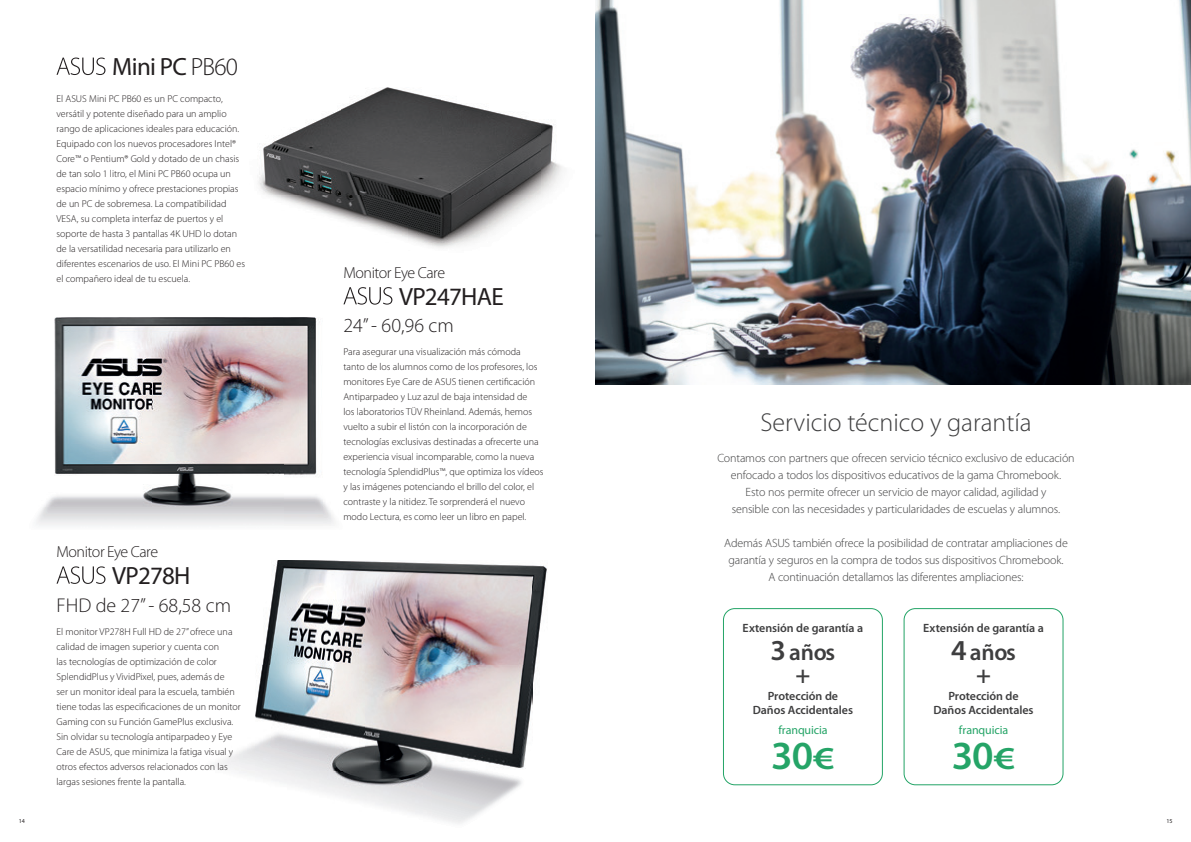
<style>
.page{position:relative;width:1191px;height:842px;background:#fff}
.page>*{position:absolute;margin:0;border:0;box-sizing:border-box;transform-origin:0 0}
.t1{font:600 40px "Myriad Pro";color:#25a467}
.t2{font:300 26px "Myriad Pro";color:#3e3e3f}
.t3{font:25px "Myriad Pro";letter-spacing:-.03em;color:#231f20}
.t4{font:600 25px "Myriad Pro";color:#3e3e3f}
.t5{font:600 23.2px "Myriad Pro";letter-spacing:-.01em;color:#3e3e3f}
.t6{font:300 20px "Myriad Pro";color:#231f20}
.t7{font:300 16px "Myriad Pro";letter-spacing:-.03em;color:#231f20}
.t8{font:300 12px/17px "Myriad Pro";letter-spacing:-.015em;color:#3e3e3f;text-align:center}
.t9{font:600 12px/14px "Myriad Pro";letter-spacing:-.005em;color:#3e3e3f;text-align:center}
.t10{font:12px "Myriad Pro";letter-spacing:-.01em;color:#25a467}
.t11{font:300 10px/15px "Myriad Pro";color:#231f20}
.t12{font:6px "Myriad Pro";color:#231f20}
.s1{font-weight:300}
.s2{font-size:29px}
.s3{font-size:32px}
</style>
<div class="page">
<img style="left:258px;top:88px;width:304px;height:160px">
<img style="left:219px;top:560px;width:328px;height:264px">
<img style="left:595px;top:0;width:596px;height:385px">
<img style="left:36px;top:317px;width:298px;height:209px">
<svg style="left:56px;top:58px;width:49px;height:17px"></svg>
<svg style="left:343px;top:287px;width:49px;height:18px"></svg>
<svg style="left:56px;top:566px;width:49px;height:18px"></svg>
<div style="left:723px;top:608px;width:160px;height:177px;border:1px solid #23a466;border-radius:11px"></div>
<div style="left:903px;top:608px;width:160px;height:177px;border:1px solid #23a466;border-radius:11px"></div>
<h3 class="t3" style="left:112px;top:53px;width:127px">Mini PC <span class="s1">PB60</span></h3>
<p class="t11" style="left:56px;top:91px;width:190px">El ASUS Mini PC PB60 es un PC compacto, versátil y potente diseñado para un amplio rango de aplicaciones ideales para educación.<br>Equipado con los nuevos procesadores Intel® Core™ o Pentium® Gold y dotado de un chasis de tan solo 1 litro, el Mini PC PB60 ocupa un espacio mínimo y ofrece prestaciones propias de un PC de sobremesa. La compatibilidad VESA, su completa interfaz de puertos y el soporte de hasta 3 pantallas 4K UHD lo dotan de la versatilidad necesaria para utilizarlo en diferentes escenarios de uso. El Mini PC PB60 es el compañero ideal de tu escuela.</p>
<h3 class="t7" style="left:57px;top:543px;width:103px">Monitor Eye Care</h3>
<h3 class="t3" style="left:112px;top:562px;width:80px">VP278H</h3>
<h3 class="t6" style="left:56px;top:595px;width:176px">FHD de 27’’ - 68,58 cm</h3>
<p class="t11" style="left:56px;top:625px;width:186px">El monitor VP278H Full HD de 27” ofrece una calidad de imagen superior y cuenta con<br>las tecnologías de optimización de color SplendidPlus y VividPixel, pues, además de<br>ser un monitor ideal para la escuela, también tiene todas las especificaciones de un monitor Gaming con su Función GamePlus exclusiva.<br>Sin olvidar su tecnología antiparpadeo y Eye Care de ASUS, que minimiza la fatiga visual y otros efectos adversos relacionados con las largas sesiones frente la pantalla.</p>
<h3 class="t7" style="left:343px;top:263px;width:103px">Monitor Eye Care</h3>
<h3 class="t3" style="left:399px;top:283px;width:106px">VP247HAE</h3>
<h3 class="t6" style="left:343px;top:315px;width:112px">24” - 60,96 cm</h3>
<p class="t11" style="left:343px;top:345px;width:202px">Para asegurar una visualización más cómoda tanto de los alumnos como de los profesores, los monitores Eye Care de ASUS tienen certificación Antiparpadeo y Luz azul de baja intensidad de<br>los laboratorios TÜV Rheinland. Además, hemos vuelto a subir el listón con la incorporación de tecnologías exclusivas destinadas a ofrecerte una experiencia visual incomparable, como la nueva tecnología SplendidPlus™, que optimiza los vídeos y las imágenes potenciando el brillo del color, el contraste y la nitidez. Te sorprenderá el nuevo modo Lectura, es como leer un libro en papel.</p>
<h2 class="t2" style="left:760px;top:408px;width:273px">Servicio técnico y garantía</h2>
<p class="t8" style="left:717px;top:450px;width:359px">Contamos con partners que ofrecen servicio técnico exclusivo de educación enfocado a todos los dispositivos educativos de la gama Chromebook.<br>Esto nos permite ofrecer un servicio de mayor calidad, agilidad y<br>sensible con las necesidades y particularidades de escuelas y alumnos.</p>
<p class="t8" style="left:724px;top:535px;width:345px">Además ASUS también ofrece la posibilidad de contratar ampliaciones de garantía y seguros en la compra de todos sus dispositivos Chromebook.<br>A continuación detallamos las diferentes ampliaciones:</p>
<p class="t9" style="left:742px;top:621px;width:122px">Extensión de garantía a</p>
<h3 class="t5" style="left:770px;top:639px;width:66px"><span class="s2">3</span> años</h3>
<h3 class="t4" style="left:795px;top:660px;width:16px">+</h3>
<p class="t9" style="left:753px;top:689px;width:102px">Protección de<br>Daños Accidentales</p>
<p class="t10" style="left:778px;top:723px;width:51px">franquicia</p>
<h1 class="t1" style="left:771px;top:733px;width:65px">30<span class="s3">€</span></h1>
<p class="t9" style="left:923px;top:621px;width:122px">Extensión de garantía a</p>
<h3 class="t5" style="left:951px;top:639px;width:66px"><span class="s2">4</span> años</h3>
<h3 class="t4" style="left:976px;top:660px;width:16px">+</h3>
<p class="t9" style="left:933px;top:689px;width:102px">Protección de<br>Daños Accidentales</p>
<p class="t10" style="left:959px;top:723px;width:51px">franquicia</p>
<h1 class="t1" style="left:951px;top:733px;width:65px">30<span class="s3">€</span></h1>
<p class="t12" style="left:19px;top:818px;width:8px">14</p>
<p class="t12" style="left:1166px;top:818px;width:8px">15</p>
</div>
